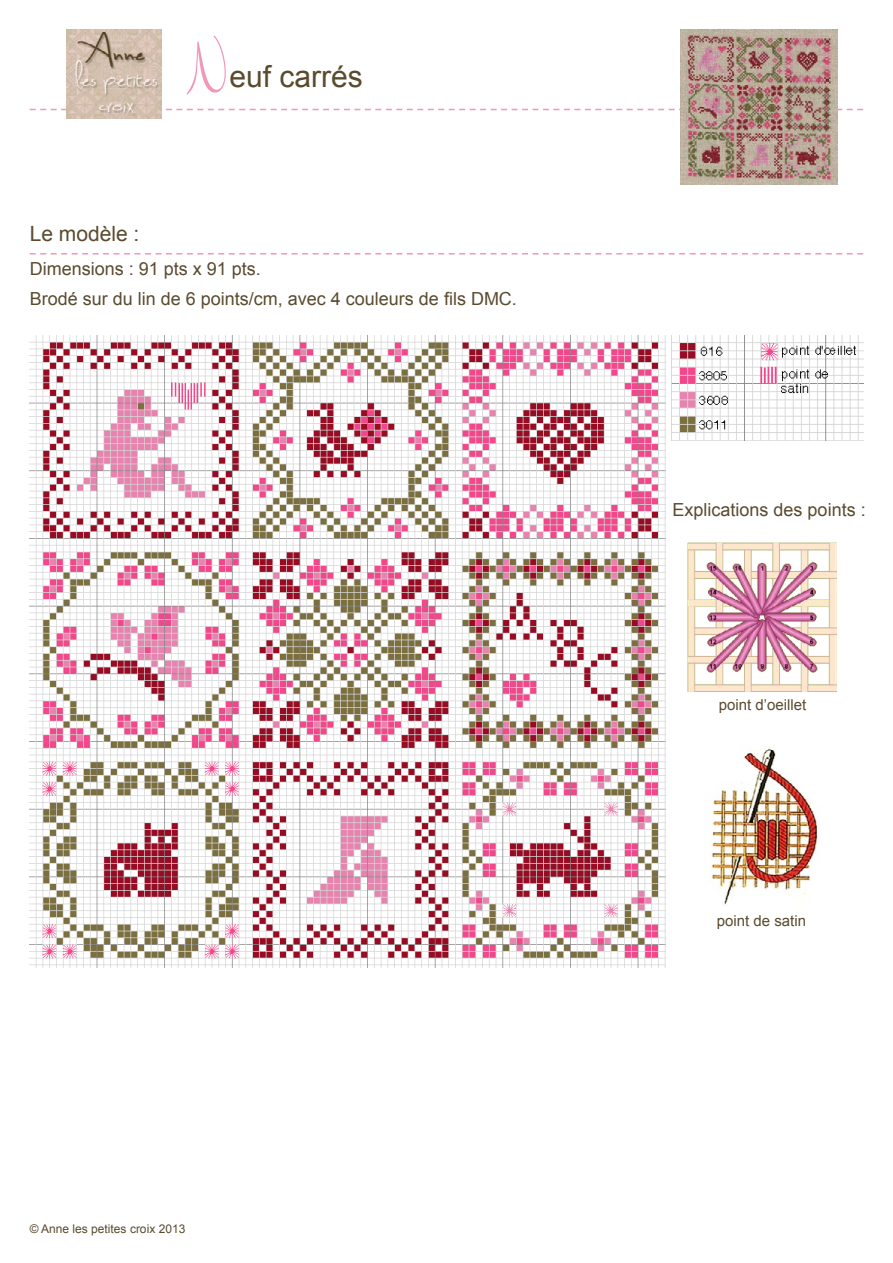
<style>
.page{position:relative;width:893px;height:1263px;background:#fff}
.page>*{position:absolute;margin:0;border:0;box-sizing:border-box;transform-origin:0 0}
.t1{font:30px "Arial";color:#5a4a2e}
.t2{font:21px "Arial";color:#5a4a2e}
.t3{font:18px/30.2px "Arial";color:#5a4a2e}
.t4{font:15px "Arial";color:#5a4a2e}
.t5{font:12px "Arial";color:#5a4a2e}
.s1{font-family:"Clicker Script";font-size:63px;color:#f198ba}
</style>
<div class="page">
<svg style="left:30px;top:253px;width:833px;height:1px"></svg>
<svg style="left:30px;top:109px;width:833px;height:1px"></svg>
<img style="left:67px;top:30px;width:95px;height:89px">
<img style="left:680px;top:30px;width:157px;height:154px">
<img style="left:30px;top:336px;width:635px;height:631px">
<img style="left:671px;top:336px;width:192px;height:105px">
<img style="left:687px;top:542px;width:150px;height:149px">
<img style="left:710px;top:748px;width:108px;height:157px">
<h1 class="t1" style="left:187px;top:56px;width:177px"><span class="s1">N</span>euf carrés</h1>
<p class="t2" style="left:30px;top:219px;width:111px">Le modèle :</p>
<p class="t3" style="left:30px;top:253px;width:489px">Dimensions : 91 pts x 91 pts.<br>Brodé sur du lin de 6 points/cm, avec 4 couleurs de fils DMC.</p>
<p class="t5" style="left:30px;top:1220px;width:157px">© Anne les petites croix 2013</p>
<p class="t3" style="left:673px;top:494px;width:195px">Explications des points :</p>
<p class="t4" style="left:719px;top:694px;width:89px">point d’oeillet</p>
<p class="t4" style="left:717px;top:910px;width:91px">point de satin</p>
</div>
